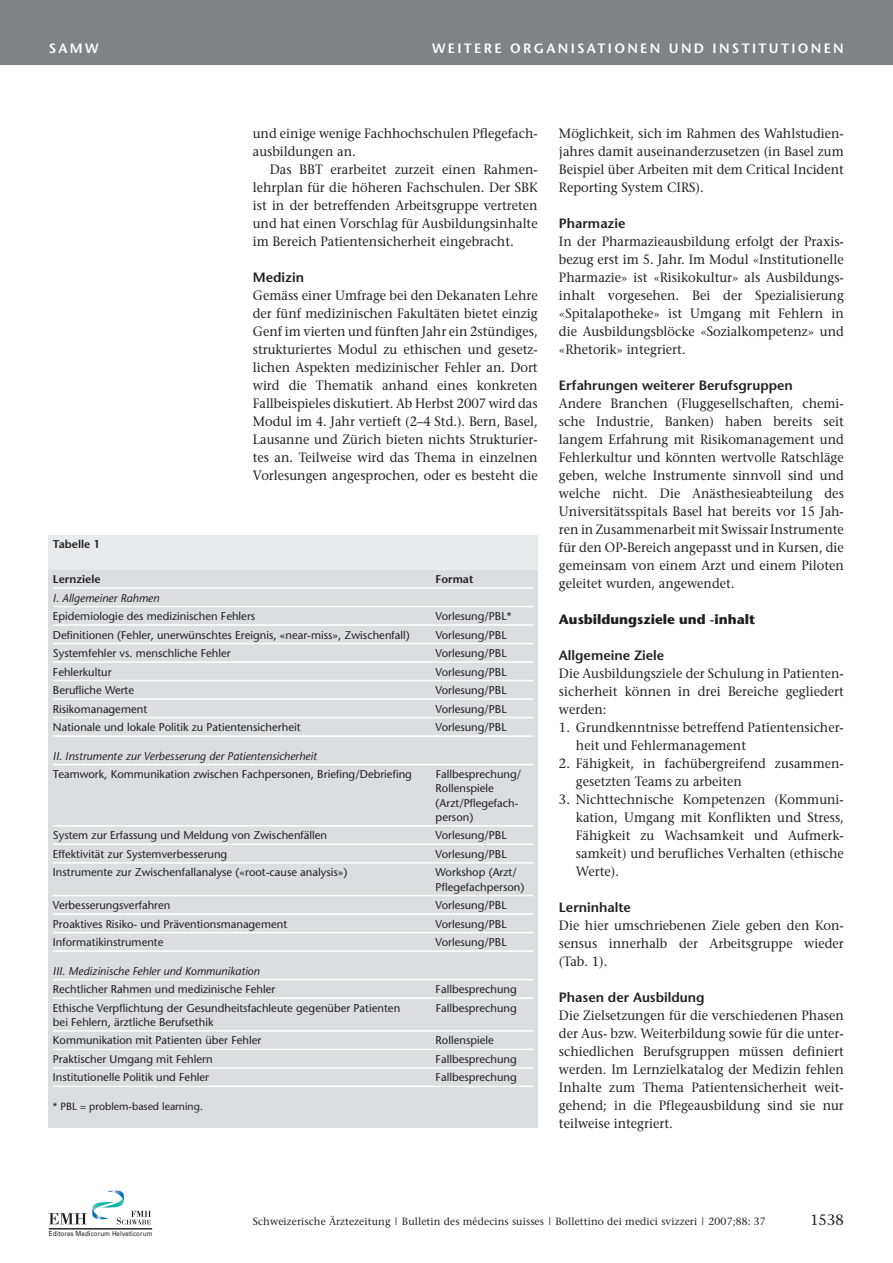
<style>
.page{position:relative;width:893px;height:1263px;background:#fff}
.page>*{position:absolute;margin:0;border:0;box-sizing:border-box;transform-origin:0 0}
.t1{font:15px "Stone Serif";color:#231f20}
.t2{font:13.5px/18px "Stone Serif";color:#231f20;text-align:justify;scale:.95 1}
.t3{font:600 13.5px "Stone Sans";color:#231f20}
.t4{font:600 13.5px "Stone Sans";letter-spacing:.17em;color:#fff}
.t5{font:700 13.5px "Stone Sans";color:#231f20}
.t6{font:11.25px/14.2px "Stone Sans";color:#231f20}
.t7{font:italic 11.25px "Stone Sans";color:#231f20}
.t8{font:600 11.25px "Stone Sans";color:#231f20}
.t9{font:10.5px "Stone Serif";letter-spacing:.01em;color:#231f20}
.t10{font:10.5px "Stone Sans";color:#231f20}
.t11{font:6.9px "Univers";letter-spacing:.015em;color:#231f20;scale:.9 1}
</style>
<div class="page">
<svg style="left:49px;top:1190px;width:102px;height:34px"></svg>
<hr style="left:49px;top:1228px;width:103px;height:1px;background:#231f20">
<div style="left:0;top:0;width:893px;height:64px;background:#808285"></div>
<div style="left:49px;top:570px;width:489px;height:557px;background:#dcdddf"></div>
<hr style="left:53px;top:587px;width:480px;height:2px;background:#fff">
<hr style="left:53px;top:606px;width:480px;height:1px;background:#fff">
<hr style="left:53px;top:624px;width:480px;height:2px;background:#fff">
<hr style="left:53px;top:643px;width:480px;height:1px;background:#fff">
<hr style="left:53px;top:661px;width:480px;height:2px;background:#fff">
<hr style="left:53px;top:680px;width:480px;height:1px;background:#fff">
<hr style="left:53px;top:698px;width:480px;height:2px;background:#fff">
<hr style="left:53px;top:717px;width:480px;height:1px;background:#fff">
<hr style="left:53px;top:735px;width:480px;height:2px;background:#fff">
<hr style="left:53px;top:764px;width:480px;height:1px;background:#fff">
<hr style="left:53px;top:825px;width:480px;height:1px;background:#fff">
<hr style="left:53px;top:843px;width:480px;height:2px;background:#fff">
<hr style="left:53px;top:862px;width:480px;height:1px;background:#fff">
<hr style="left:53px;top:895px;width:480px;height:1px;background:#fff">
<hr style="left:53px;top:913px;width:480px;height:2px;background:#fff">
<hr style="left:53px;top:932px;width:480px;height:1px;background:#fff">
<hr style="left:53px;top:950px;width:480px;height:2px;background:#fff">
<hr style="left:53px;top:979px;width:480px;height:1px;background:#fff">
<hr style="left:53px;top:997px;width:480px;height:2px;background:#fff">
<hr style="left:53px;top:1030px;width:480px;height:1px;background:#fff">
<hr style="left:53px;top:1048px;width:480px;height:2px;background:#fff">
<hr style="left:53px;top:1067px;width:480px;height:1px;background:#fff">
<hr style="left:53px;top:1085px;width:480px;height:2px;background:#fff">
<div style="left:49px;top:536px;width:489px;height:34px;background:#e9eaeb"></div>
<p class="t4" style="left:49px;top:42px;width:51px">SAMW</p>
<p class="t4" style="left:432px;top:42px;width:413px">WEITERE ORGANISATIONEN UND INSTITUTIONEN</p>
<p class="t8" style="left:53px;top:540px;width:48px">Tabelle 1</p>
<p class="t2" style="left:253px;top:126px;width:301px">und einige wenige Fachhochschulen Pflegefach&shy;ausbildungen an.</p>
<p class="t2" style="left:253px;top:162px;width:301px;text-indent:17px">Das BBT erarbeitet zurzeit einen Rahmen&shy;lehrplan für die höheren Fachschulen. Der SBK ist in der betreffenden Arbeitsgruppe vertreten und hat einen Vorschlag für Ausbildungsinhalte im Bereich Patientensicherheit eingebracht.</p>
<p class="t3" style="left:253px;top:272px;width:53px">Medizin</p>
<p class="t2" style="left:253px;top:288px;width:301px">Gemäss einer Umfrage bei den Dekanaten Lehre der fünf medizinischen Fakultäten bietet einzig Genf im vierten und fünften Jahr ein 2stündiges, strukturiertes Modul zu ethischen und gesetz&shy;lichen Aspekten medizinischer Fehler an. Dort wird die Thematik anhand eines konkreten Fallbeispieles diskutiert. Ab Herbst 2007 wird das Modul im 4. Jahr vertieft (2–4 Std.). Bern, Basel, Lausanne und Zürich bieten nichts Strukturier&shy;tes an. Teilweise wird das Thema in einzelnen Vorlesungen angesprochen, oder es besteht die</p>
<p class="t8" style="left:53px;top:575px;width:49px">Lernziele</p>
<p class="t8" style="left:436px;top:575px;width:39px">Format</p>
<p class="t7" style="left:53px;top:593px;width:108px">I. Allgemeiner Rahmen</p>
<p class="t6" style="left:53px;top:610px;width:204px">Epidemiologie des medizinischen Fehlers</p>
<p class="t6" style="left:436px;top:610px;width:77px">Vorlesung/PBL*</p>
<p class="t6" style="left:53px;top:628px;width:358px">Definitionen (Fehler, unerwünschtes Ereignis, «near-miss», Zwischenfall)</p>
<p class="t6" style="left:436px;top:628px;width:73px">Vorlesung/PBL</p>
<p class="t6" style="left:53px;top:647px;width:179px">Systemfehler vs. menschliche Fehler</p>
<p class="t6" style="left:436px;top:647px;width:73px">Vorlesung/PBL</p>
<p class="t6" style="left:53px;top:665px;width:60px">Fehlerkultur</p>
<p class="t6" style="left:436px;top:665px;width:73px">Vorlesung/PBL</p>
<p class="t6" style="left:53px;top:684px;width:83px">Berufliche Werte</p>
<p class="t6" style="left:436px;top:684px;width:73px">Vorlesung/PBL</p>
<p class="t6" style="left:53px;top:702px;width:96px">Risikomanagement</p>
<p class="t6" style="left:436px;top:702px;width:73px">Vorlesung/PBL</p>
<p class="t6" style="left:53px;top:721px;width:249px">Nationale und lokale Politik zu Patientensicherheit</p>
<p class="t6" style="left:436px;top:721px;width:73px">Vorlesung/PBL</p>
<p class="t7" style="left:53px;top:751px;width:265px">II. Instrumente zur Verbesserung der Patientensicherheit</p>
<p class="t6" style="left:53px;top:768px;width:360px">Teamwork, Kommunikation zwischen Fachpersonen, Briefing/Debriefing</p>
<p class="t6" style="left:436px;top:768px;width:87px">Fallbesprechung/<br>Rollenspiele (Arzt/Pflegefach&shy;person)</p>
<p class="t6" style="left:53px;top:829px;width:276px">System zur Erfassung und Meldung von Zwischenfällen</p>
<p class="t6" style="left:436px;top:829px;width:73px">Vorlesung/PBL</p>
<p class="t6" style="left:53px;top:848px;width:176px">Effektivität zur Systemverbesserung</p>
<p class="t6" style="left:436px;top:848px;width:73px">Vorlesung/PBL</p>
<p class="t6" style="left:53px;top:866px;width:296px">Instrumente zur Zwischenfallanalyse («root-cause analysis»)</p>
<p class="t6" style="left:436px;top:866px;width:90px">Workshop (Arzt/<br>Pflegefachperson)</p>
<p class="t6" style="left:53px;top:899px;width:119px">Verbesserungsverfahren</p>
<p class="t6" style="left:436px;top:899px;width:73px">Vorlesung/PBL</p>
<p class="t6" style="left:53px;top:917px;width:236px">Proaktives Risiko- und Präventionsmanagement</p>
<p class="t6" style="left:436px;top:917px;width:73px">Vorlesung/PBL</p>
<p class="t6" style="left:53px;top:936px;width:112px">Informatikinstrumente</p>
<p class="t6" style="left:436px;top:936px;width:73px">Vorlesung/PBL</p>
<p class="t7" style="left:53px;top:966px;width:208px">III. Medizinische Fehler und Kommunikation</p>
<p class="t6" style="left:53px;top:983px;width:224px">Rechtlicher Rahmen und medizinische Fehler</p>
<p class="t6" style="left:436px;top:983px;width:83px">Fallbesprechung</p>
<p class="t6" style="left:53px;top:1001px;width:349px">Ethische Verpflichtung der Gesundheitsfachleute gegenüber Patienten</p>
<p class="t6" style="left:436px;top:1001px;width:83px">Fallbesprechung</p>
<p class="t6" style="left:53px;top:1014px;width:210px;line-height:18.5px">bei Fehlern, ärztliche Berufsethik<br>Kommunikation mit Patienten über Fehler</p>
<p class="t6" style="left:436px;top:1034px;width:60px">Rollenspiele</p>
<p class="t6" style="left:53px;top:1053px;width:161px">Praktischer Umgang mit Fehlern</p>
<p class="t6" style="left:436px;top:1053px;width:83px">Fallbesprechung</p>
<p class="t6" style="left:53px;top:1071px;width:158px">Institutionelle Politik und Fehler</p>
<p class="t6" style="left:436px;top:1071px;width:83px">Fallbesprechung</p>
<p class="t10" style="left:53px;top:1102px;width:152px">* PBL = problem-based learning.</p>
<p class="t2" style="left:559px;top:126px;width:301px">Möglichkeit, sich im Rahmen des Wahlstudien&shy;jahres damit auseinanderzusetzen (in Basel zum Beispiel über Arbeiten mit dem Critical Incident Reporting System CIRS).</p>
<p class="t3" style="left:559px;top:218px;width:68px">Pharmazie</p>
<p class="t2" style="left:559px;top:234px;width:301px">In der Pharmazieausbildung erfolgt der Praxis&shy;bezug erst im 5. Jahr. Im Modul «Institutionelle Pharmazie» ist «Risikokultur» als Ausbildungs&shy;inhalt vorgesehen. Bei der Spezialisierung «Spitalapotheke» ist Umgang mit Fehlern in die Ausbildungsblöcke «Sozialkompetenz» und «Rhetorik» integriert.</p>
<p class="t3" style="left:559px;top:380px;width:235px">Erfahrungen weiterer Berufsgruppen</p>
<p class="t2" style="left:559px;top:396px;width:301px">Andere Branchen (Fluggesellschaften, chemi&shy;sche Industrie, Banken) haben bereits seit langem Erfahrung mit Risikomanagement und Fehlerkultur und könnten wertvolle Ratschläge geben, welche Instrumente sinnvoll sind und welche nicht. Die Anästhesieabteilung des Universitätsspitals Basel hat bereits vor 15 Jah&shy;ren in Zusammenarbeit mit Swissair Instrumente für den OP-Bereich angepasst und in Kursen, die gemeinsam von einem Arzt und einem Piloten geleitet wurden, angewendet.</p>
<p class="t5" style="left:559px;top:614px;width:198px">Ausbildungsziele und -inhalt</p>
<p class="t3" style="left:559px;top:650px;width:107px">Allgemeine Ziele</p>
<p class="t2" style="left:559px;top:666px;width:301px">Die Ausbildungsziele der Schulung in Patienten&shy;sicherheit können in drei Bereiche gegliedert werden:</p>
<p class="t2" style="left:576px;top:720px;width:283px;text-indent:-17px">1. Grundkenntnisse betreffend Patientensicher&shy;heit und Fehlermanagement</p>
<p class="t2" style="left:576px;top:756px;width:283px;text-indent:-17px">2. Fähigkeit, in fachübergreifend zusammen&shy;gesetzten Teams zu arbeiten</p>
<p class="t2" style="left:576px;top:792px;width:283px;text-indent:-17px">3. Nichttechnische Kompetenzen (Kommuni&shy;kation, Umgang mit Konflikten und Stress, Fähigkeit zu Wachsamkeit und Aufmerk&shy;samkeit) und berufliches Verhalten (ethische Werte).</p>
<p class="t3" style="left:559px;top:902px;width:73px">Lerninhalte</p>
<p class="t2" style="left:559px;top:918px;width:301px">Die hier umschriebenen Ziele geben den Kon&shy;sensus innerhalb der Arbeitsgruppe wieder (Tab. 1).</p>
<p class="t3" style="left:559px;top:992px;width:147px">Phasen der Ausbildung</p>
<p class="t2" style="left:559px;top:1008px;width:301px">Die Zielsetzungen für die verschiedenen Phasen der Aus- bzw. Weiterbildung sowie für die unter&shy;schiedlichen Berufsgruppen müssen definiert werden. Im Lernzielkatalog der Medizin fehlen Inhalte zum Thema Patientensicherheit weit&shy;gehend; in die Pflegeausbildung sind sie nur teilweise integriert.</p>
<p class="t11" style="left:49px;top:1229px;width:117px">Editores Medicorum Helveticorum</p>
<p class="t9" style="left:253px;top:1217px;width:515px">Schweizerische Ärztezeitung | Bulletin des médecins suisses | Bollettino dei medici svizzeri | 2007;88: 37</p>
<p class="t1" style="left:810px;top:1213px;width:35px">1538</p>
</div>
